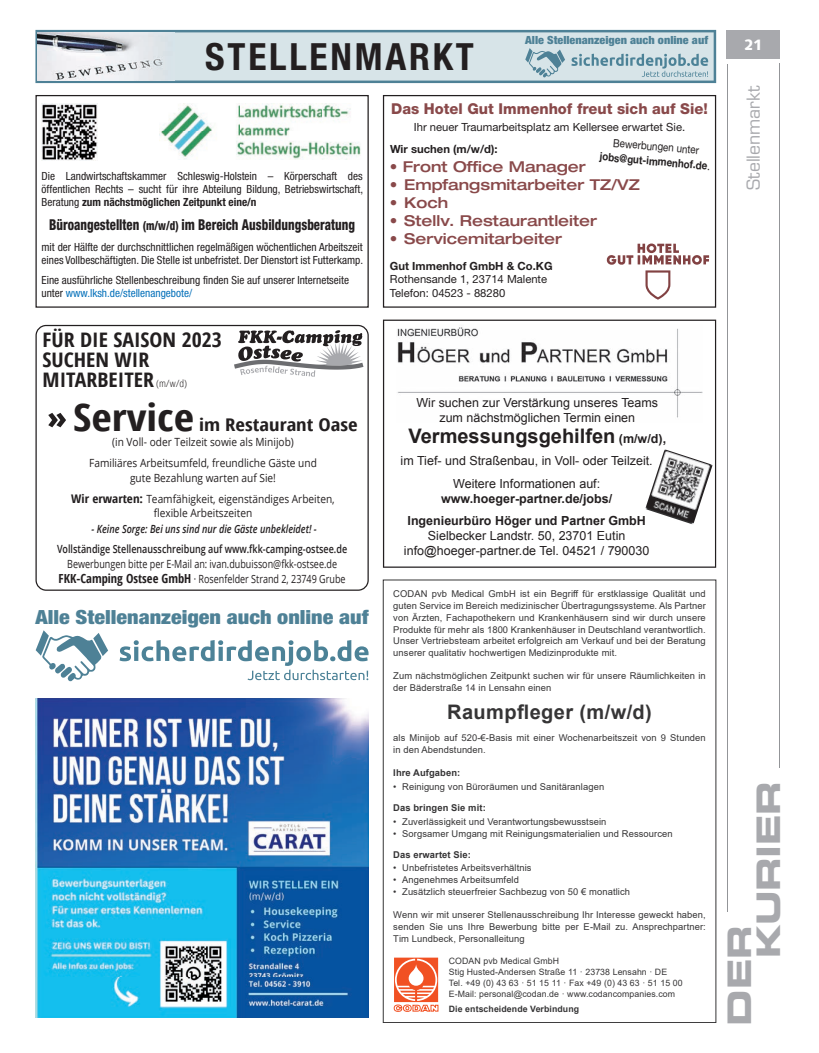
<style>
.page{position:relative;width:819px;height:1053px;background:#fff}
.page>*{position:absolute;margin:0;border:0;box-sizing:border-box;transform-origin:0 0}
.t1{font:700 condensed 37.5px "Helvetica Neue";letter-spacing:.075em;color:#231f20}
.t2{font:32.5px/28.9px "Eurostile LT Std Bold Ex 2";letter-spacing:-.01em;color:#a8a9ad}
.t3{font:700 condensed 20px/20px "Open Sans";color:#231f20;scale:1.09 1}
.t4{font:700 20px "Arial";color:#231f20}
.t5{font:700 20px "Arial";letter-spacing:.02em;color:#363536}
.t6{font:900 condensed 19.5px "Helvetica Neue";color:#4e8196;scale:1.13 1}
.t7{font:700 condensed 17.5px "Open Sans";color:#231f20;scale:1.18 1}
.t8{font:17.5px "Eurostile LT Std";color:#a8a9ad}
.t9{font:500 expanded 15px "Helvetica Neue";color:#89494a}
.t10{font:800 condensed 15px "Helvetica Neue";color:#231f20;scale:.85 1}
.t11{font:800 15px "Helvetica Neue";color:#89494a}
.t12{font:900 15px "Syntax LT Std";color:#fff}
.t13{font:12.5px/15px "Arial";color:#231f20;text-align:center}
.t14{font:700 12.5px/22.1px "Arial";color:#231f20;text-align:center}
.t15{font:condensed 11.25px/13.1px "Helvetica Neue";color:#231f20}
.t16{font:11.25px/21.2px "Open Sans";color:#231f20;text-align:center;scale:.9 1}
.t17{font:11.25px/15px "Open Sans";color:#231f20;text-align:center;scale:.8 1}
.t18{font:11.25px/13.8px "Helvetica Neue";color:#231f20}
.t19{font:italic 600 11.25px "Open Sans";color:#231f20;scale:.81 1}
.t20{font:700 11.25px/14.8px "Helvetica Neue";color:#231f20;text-align:center;scale:.87 1}
.t21{font:900 condensed 11.25px "Helvetica Neue";color:#4e8196;scale:1.08 1}
.t22{font:9.38px/11.9px "Arial";letter-spacing:.01em;color:#363536;text-align:justify}
.t23{font:700 9.38px "Arial";letter-spacing:.01em;color:#363536}
.t24{font:8.75px/11px "Arial";letter-spacing:.01em;color:#363536}
.t25{font:700 8.75px "Arial";letter-spacing:.01em;color:#363536}
.s1{font-weight:700}
.s2{font-size:12.5px}
.s3{color:#0671ba}
.s4{font-weight:300;font-size:10px}
.s5{font-size:37.5px}
.s6{font-weight:700;font-stretch:condensed;font-size:11.88px}
.s7{font-weight:600}
.s8{font-weight:700;font-stretch:condensed;font-size:12.5px}
.s9{font-weight:400}
</style>
<div class="page">
<hr style="left:726px;top:64px;width:1px;height:847px;background:#939598">
<hr style="left:779px;top:64px;width:1px;height:703px;background:#939598">
<div style="left:726px;top:30px;width:54px;height:29px;background:#a8a9ad"></div>
<div style="left:35px;top:325px;width:334px;height:265px;border:1px solid #231f20;border-radius:10px"></div>
<svg style="left:48px;top:413px;width:18px;height:14px"></svg>
<svg style="left:234px;top:330px;width:129px;height:46px"></svg>
<div style="left:383px;top:95px;width:333px;height:213px;border:1px solid #231f20"></div>
<svg style="left:606px;top:243px;width:103px;height:56px"></svg>
<div style="left:35px;top:95px;width:334px;height:213px;border:1px solid #231f20"></div>
<img style="left:160px;top:103px;width:201px;height:56px">
<img style="left:41px;top:103px;width:57px;height:57px">
<svg style="left:383px;top:319px;width:333px;height:248px"></svg>
<img style="left:645px;top:449px;width:67px;height:75px">
<img style="left:35px;top:698px;width:333px;height:319px">
<svg style="left:35px;top:30px;width:681px;height:53px;background:#c4d6dd"></svg>
<img style="left:38px;top:32px;width:136px;height:49px">
<svg style="left:571px;top:54px;width:137px;height:23px;background:#b3cbd3"></svg>
<svg style="left:525px;top:48px;width:40px;height:29px"></svg>
<svg style="left:394px;top:957px;width:44px;height:54px"></svg>
<svg style="left:120px;top:640px;width:248px;height:40px"></svg>
<svg style="left:36px;top:630px;width:72px;height:51px"></svg>
<p class="t1" style="left:205px;top:34px;width:270px">STELLENMARKT</p>
<p class="t21" style="left:525px;top:33px;width:171px">Alle Stellenanzeigen auch online auf</p>
<p class="t15" style="left:41px;top:169px;width:323px;text-align:justify">Die Landwirtschaftskammer Schleswig-Holstein – Körperschaft des öffentlichen Rechts – sucht für ihre Abteilung Bildung, Betriebswirtschaft, Beratung <span class="s1">zum nächstmöglichen Zeitpunkt eine/n</span></p>
<p class="t10" style="left:49px;top:216px;width:361px">Büroangestellten <span class="s2">(m/w/d)</span> im Bereich Ausbildungsberatung</p>
<p class="t15" style="left:41px;top:240px;width:323px">mit der Hälfte der durchschnittlichen regelmäßigen wöchentlichen Arbeitszeit eines Vollbeschäftigten. Die Stelle ist unbefristet. Der Dienstort ist Futterkamp.</p>
<p class="t15" style="left:41px;top:273px;width:309px">Eine ausführliche Stellenbeschreibung finden Sie auf unserer Internetseite unter <span class="s3">www.lksh.de/stellenangebote/</span></p>
<p class="t3" style="left:43px;top:329px;width:166px">FÜR DIE SAISON 2023<br>SUCHEN WIR<br>MITARBEITER <span class="s4">(m/w/d)</span></p>
<p class="t7" style="left:73px;top:412px;width:242px"><span class="s5">Service</span> im Restaurant Oase</p>
<p class="t16" style="left:89px;top:431px;width:254px">(in Voll- oder Teilzeit sowie als Minijob)<br>Familiäres Arbeitsumfeld, freundliche Gäste und</p>
<p class="t16" style="left:71px;top:467px;width:294px">gute Bezahlung warten auf Sie!<br><span class="s6">Wir erwarten:</span> Teamfähigkeit, eigenständiges Arbeiten,</p>
<p class="t16" style="left:154px;top:502px;width:111px">flexible Arbeitszeiten</p>
<p class="t19" style="left:92px;top:521px;width:279px">- Keine Sorge: Bei uns sind nur die Gäste unbekleidet! -</p>
<p class="t17" style="left:57px;top:541px;width:364px"><span class="s7">Vollständige Stellenausschreibung auf www.fkk-camping-ostsee.de<br></span>Bewerbungen bitte per E-Mail an: ivan.dubuisson@fkk-ostsee.de<br><span class="s8">FKK-Camping Ostsee GmbH</span> · Rosenfelder Strand 2, 23749 Grube</p>
<p class="t6" style="left:35px;top:604px;width:296px">Alle Stellenanzeigen auch online auf</p>
<p class="t11" style="left:391px;top:99px;width:318px">Das Hotel Gut Immenhof freut sich auf Sie!</p>
<p class="t18" style="left:390px;top:115px;width:297px;line-height:22.6px;text-indent:24px">Ihr neuer Traumarbeitsplatz am Kellersee erwartet Sie.<br><span class="s1">Wir suchen (m/w/d):</span></p>
<p class="t9" style="left:390px;top:157px;width:197px">• Front Office Manager</p>
<p class="t9" style="left:390px;top:175px;width:251px">• Empfangsmitarbeiter TZ/VZ</p>
<p class="t9" style="left:390px;top:193px;width:60px">• Koch</p>
<p class="t9" style="left:390px;top:211px;width:209px">• Stellv. Restaurantleiter</p>
<p class="t9" style="left:390px;top:229px;width:174px">• Servicemitarbeiter</p>
<p class="t18" style="left:390px;top:259px;width:164px"><span class="s1">Gut Immenhof GmbH &amp; Co.KG<br></span>Rothensande 1, 23714 Malente<br>Telefon: 04523 - 88280</p>
<p class="t20" style="left:601px;top:134px;width:129px;rotate:5deg"><span class="s9">Bewerbungen unter </span>jobs@gut-immenhof.de<span class="s9">.</span></p>
<p class="t13" style="left:416px;top:395px;width:243px">Wir suchen zur Verstärkung unseres Teams zum nächstmöglichen Termin einen</p>
<p class="t4" style="left:408px;top:423px;width:259px">Vermessungsgehilfen <span class="s2">(m/w/d),</span></p>
<p class="t13" style="left:400px;top:450px;width:253px;line-height:22.1px">im Tief- und Straßenbau, in Voll- oder Teilzeit.<br>Weitere Informationen auf:</p>
<p class="t14" style="left:407px;top:487px;width:240px">www.hoeger-partner.de/jobs/<br>Ingenieurbüro Höger und Partner GmbH</p>
<p class="t13" style="left:404px;top:528px;width:247px">Sielbecker Landstr. 50, 23701 Eutin info@hoeger-partner.de Tel. 04521 / 790030</p>
<p class="t22" style="left:393px;top:587px;width:314px">CODAN pvb Medical GmbH ist ein Begriff für erstklassige Qualität und guten Service im Bereich medizinischer Übertragungssysteme. Als Partner von Ärzten, Fachapothekern und Krankenhäusern sind wir durch unsere Produkte für mehr als 1800 Krankenhäuser in Deutschland verantwortlich.<br>Unser Vertriebsteam arbeitet erfolgreich am Verkauf und bei der Beratung unserer qualitativ hochwertigen Medizinprodukte mit.</p>
<p class="t22" style="left:393px;top:669px;width:314px">Zum nächstmöglichen Zeitpunkt suchen wir für unsere Räumlichkeiten in der Bäderstraße 14 in Lensahn einen</p>
<p class="t5" style="left:447px;top:697px;width:206px">Raumpfleger (m/w/d)</p>
<p class="t22" style="left:393px;top:731px;width:314px">als Minijob auf 520-€-Basis mit einer Wochenarbeitszeit von 9 Stunden in den Abendstunden.</p>
<p class="t23" style="left:393px;top:766px;width:69px">Ihre Aufgaben:</p>
<p class="t22" style="left:393px;top:780px;width:212px">• Reinigung von Büroräumen und Sanitäranlagen</p>
<p class="t23" style="left:393px;top:801px;width:94px">Das bringen Sie mit:</p>
<p class="t22" style="left:393px;top:815px;width:215px">• Zuverlässigkeit und Verantwortungsbewusstsein</p>
<p class="t22" style="left:393px;top:827px;width:281px">• Sorgsamer Umgang mit Reinigungsmaterialien und Ressourcen</p>
<p class="t23" style="left:393px;top:847px;width:79px">Das erwartet Sie:</p>
<p class="t22" style="left:393px;top:862px;width:140px">• Unbefristetes Arbeitsverhältnis</p>
<p class="t22" style="left:393px;top:874px;width:127px">• Angenehmes Arbeitsumfeld</p>
<p class="t22" style="left:393px;top:885px;width:238px">• Zusätzlich steuerfreier Sachbezug von 50 € monatlich</p>
<p class="t22" style="left:393px;top:908px;width:314px">Wenn wir mit unserer Stellenausschreibung Ihr Interesse geweckt haben, senden Sie uns Ihre Bewerbung bitte per E-Mail zu. Ansprechpartner:<br>Tim Lundbeck, Personalleitung</p>
<p class="t24" style="left:449px;top:955px;width:235px">CODAN pvb Medical GmbH<br>Stig Husted-Andersen Straße 11 · 23738 Lensahn · DE Tel. +49 (0) 43 63 · 51 15 11 · Fax +49 (0) 43 63 · 51 15 00<br>E-Mail: personal@codan.de · www.codancompanies.com</p>
<p class="t25" style="left:449px;top:1002px;width:132px">Die entscheidende Verbindung</p>
<p class="t12" style="left:744px;top:36px;width:20px">21</p>
<p class="t8" style="left:743px;top:190px;width:106px;rotate:-90deg">Stellenmarkt</p>
<p class="t2" style="left:724px;top:958px;width:179px;text-indent:-67px;rotate:-90deg">DER<br>KURIER</p>
</div>
